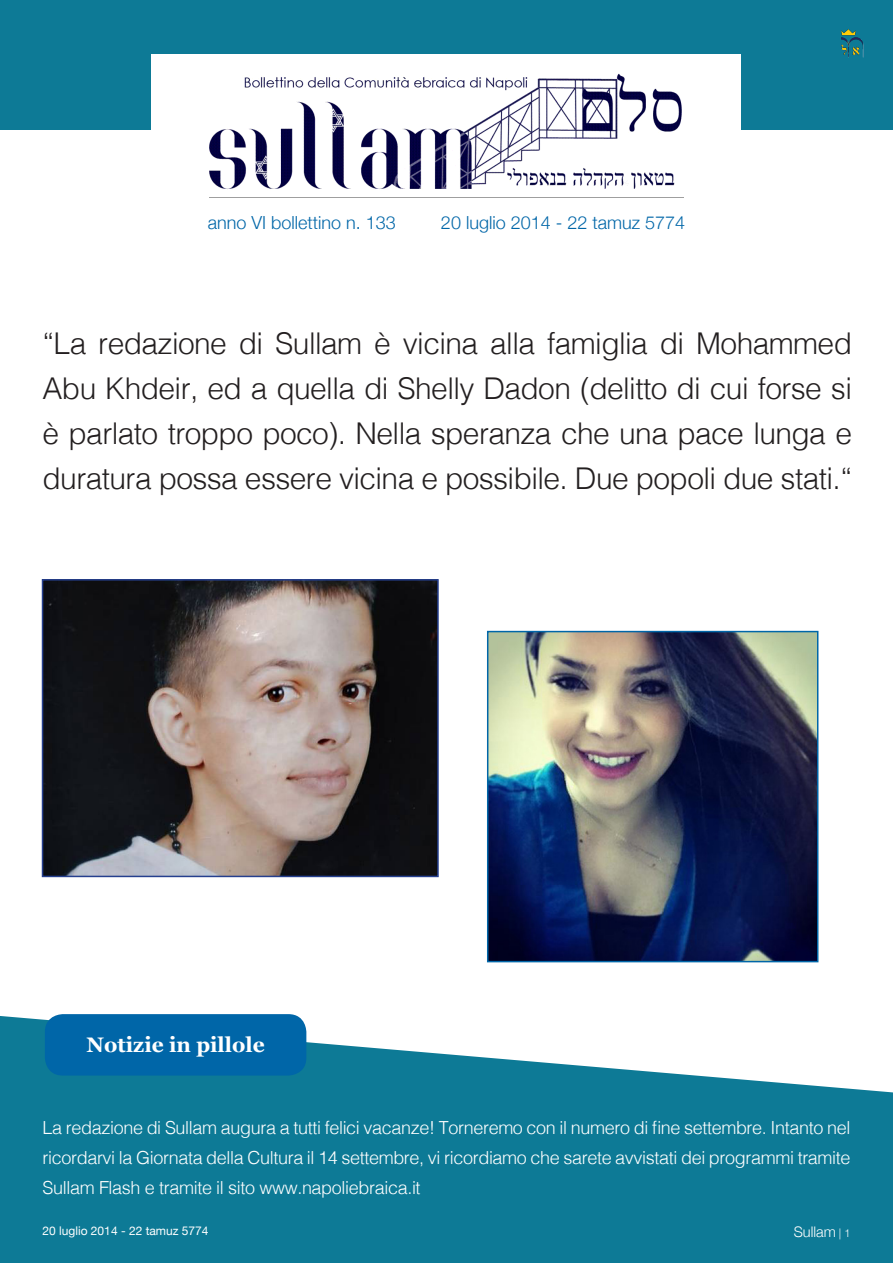
<style>
.page{position:relative;width:893px;height:1263px;background:#fff}
.page>*{position:absolute;margin:0;border:0;box-sizing:border-box;transform-origin:0 0}
.t1{font:300 30px/45px "Helvetica";letter-spacing:-.02em;color:#231f20;text-align:justify}
.t2{font:700 21px "Georgia";color:#fff}
.t3{font:300 18px/30px "Helvetica";letter-spacing:-.02em;color:#fff;text-align:justify}
.t4{font:300 18px "Helvetica Neue";color:#0066a8}
.t5{font:300 14.55px "Helvetica Neue";color:#fff}
.t6{font:12px "Helvetica Neue";color:#fff}
.s1{font-size:10.95px}
</style>
<div class="page">
<svg style="left:0;top:1016px;width:893px;height:247px;fill:#0d7a96"></svg>
<div style="left:0;top:0;width:893px;height:129px;background:#0d7a96"></div>
<div style="left:152px;top:54px;width:589px;height:157px;background:#fff"></div>
<img style="left:209px;top:73px;width:473px;height:116px">
<img style="left:841px;top:30px;width:22px;height:28px">
<div style="left:45px;top:1014px;width:261px;height:61px;background:#0066a8;border-radius:18px"></div>
<img style="left:45px;top:582px;width:391px;height:292px">
<div style="left:42px;top:579px;width:397px;height:298px;border:2px solid #253f8e"></div>
<img style="left:490px;top:634px;width:325px;height:325px">
<div style="left:487px;top:631px;width:331px;height:331px;border:2px solid #0066a8"></div>
<p class="t4" style="left:208px;top:208px;width:190px">anno VI bollettino n. 133</p>
<p class="t4" style="left:441px;top:208px;width:246px">20 luglio 2014 - 22 tamuz 5774</p>
<p class="t1" style="left:43px;top:319px;width:811px">“La redazione di Sullam è vicina alla famiglia di Mohammed Abu Khdeir, ed a quella di Shelly Dadon (delitto di cui forse si è parlato troppo poco). Nella speranza che una pace lunga e duratura possa essere vicina e possibile. Due popoli due stati.“</p>
<p class="t2" style="left:87px;top:1029px;width:180px">Notizie in pillole</p>
<p class="t3" style="left:43px;top:1111px;width:809px">La redazione di Sullam augura a tutti felici vacanze! Torneremo con il numero di fine settembre. Intanto nel ricordarvi la Giornata della Cultura il 14 settembre, vi ricordiamo che sarete avvistati dei programmi tramite Sullam Flash e tramite il sito www.napoliebraica.it</p>
<p class="t6" style="left:43px;top:1221px;width:168px">20 luglio 2014 - 22 tamuz 5774</p>
<p class="t5" style="left:794px;top:1220px;width:58px">Sullam <span class="s1">| 1</span></p>
</div>
